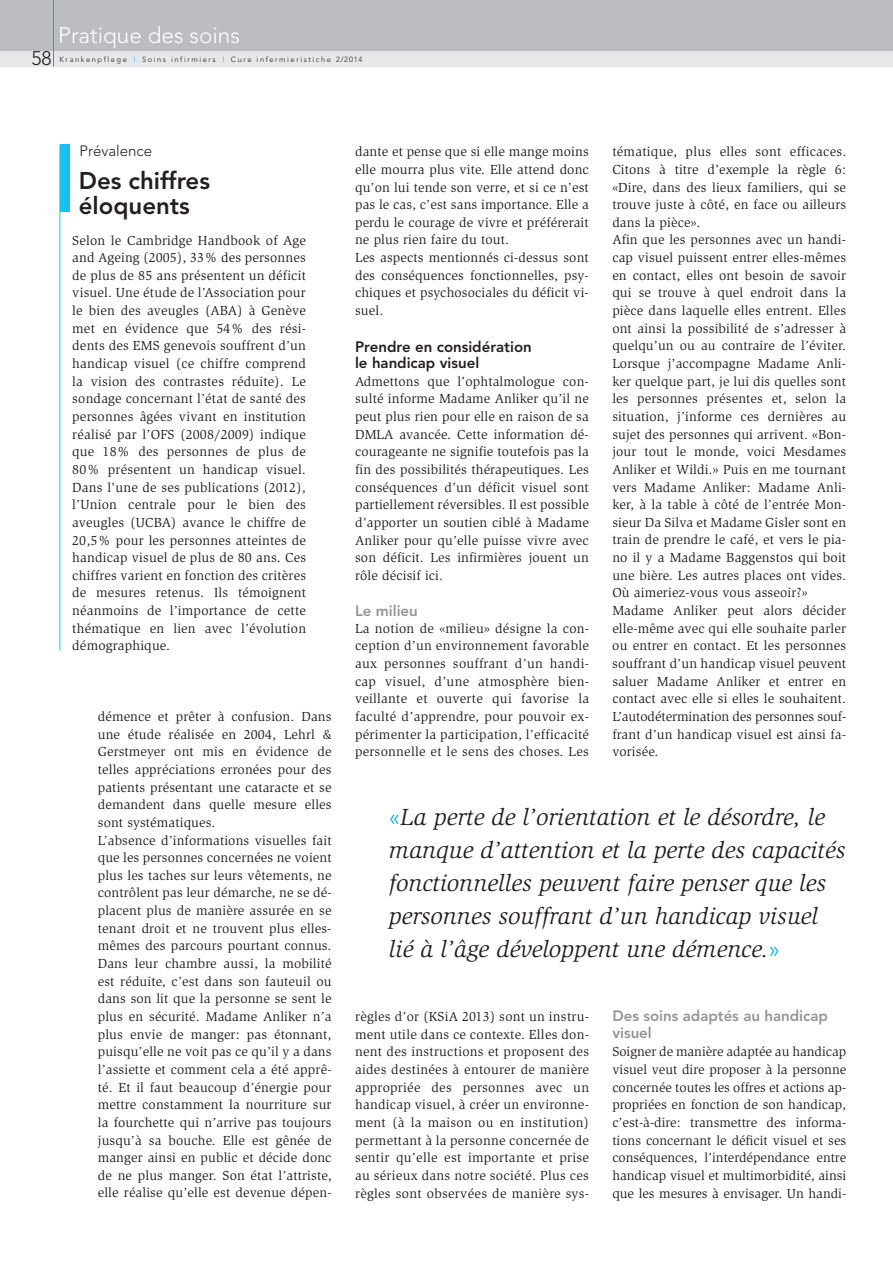
<style>
.page{position:relative;width:893px;height:1263px;background:#fff}
.page>*{position:absolute;margin:0;border:0;box-sizing:border-box;transform-origin:0 0}
.t1{font:italic 24px/33px "Slimbach";color:#231f20}
.t2{font:800 24px/25.5px "Avenir";color:#231f20}
.t3{font:300 22.5px "Avenir";color:#fff}
.t4{font:300 19.5px "Avenir";color:#231f20}
.t5{font:800 15px/16.5px "Avenir";color:#939598}
.t6{font:800 15px/16.5px "Avenir";color:#231f20}
.t7{font:300 15px "Avenir";color:#231f20}
.t8{font:13.5px/17.7px "Slimbach";letter-spacing:.01em;color:#231f20;text-align:justify}
.t9{font:300 7.5px "Avenir";letter-spacing:.21em;color:#231f20}
.s1{color:#00aeef}
.s2{font-family:"Avenir";font-weight:300;font-style:normal;color:#00aeef}
</style>
<div class="page">
<div style="left:0;top:51px;width:893px;height:16px;background:#e6e7e9"></div>
<div style="left:0;top:0;width:893px;height:51px;background:#bcbdc0"></div>
<hr style="left:53px;top:0;width:1px;height:67px;background:#00aeef">
<div style="left:60px;top:145px;width:10px;height:67px;background:#15c0f2"></div>
<hr style="left:60px;top:145px;width:1px;height:505px;background:#15c0f2">
<h2 class="t3" style="left:58px;top:26px;width:183px">Pratique des soins</h2>
<h3 class="t4" style="left:31px;top:51px;width:22px">58</h3>
<p class="t9" style="left:60px;top:56px;width:304px">Krankenpflege <span class="s1">I</span> Soins infirmiers <span class="s1">I</span> Cure infermieristiche 2/2014</p>
<p class="t7" style="left:80px;top:145px;width:74px">Prévalence</p>
<h1 class="t2" style="left:79px;top:170px;width:133px">Des chiffres éloquents</h1>
<p class="t8" style="left:72px;top:232px;width:235px">Selon le Cambridge Handbook of Age and Ageing (2005), 33% des personnes de plus de 85 ans présentent un déficit visuel. Une étude de l’Association pour le bien des aveugles (ABA) à Genève met en évidence que 54% des rési&shy;dents des EMS genevois souffrent d’un handicap visuel (ce chiffre comprend la vision des contrastes réduite). Le sondage concernant l’état de santé des personnes âgées vivant en institution réalisé par l’OFS (2008/2009) indique que 18% des personnes de plus de 80% présentent un handicap visuel.<br>Dans l’une de ses publications (2012), l’Union centrale pour le bien des aveugles (UCBA) avance le chiffre de 20,5% pour les personnes atteintes de handicap visuel de plus de 80 ans. Ces chiffres varient en fonction des critères de mesures retenus. Ils témoignent néanmoins de l’importance de cette thématique en lien avec l’évolution démographique.</p>
<p class="t8" style="left:98px;top:709px;width:235px;text-align:left">démence et prêter à confusion. Dans une étude réalisée en 2004, Lehrl &amp; Gerstmeyer ont mis en évidence de telles appréciations erronées pour des patients présentant une cataracte et se demandent dans quelle mesure elles sont systématiques.<br>L’absence d’informations visuelles fait que les personnes concernées ne voient plus les taches sur leurs vêtements, ne contrôlent pas leur démarche, ne se dé&shy;placent plus de manière assurée en se tenant droit et ne trouvent plus elles&shy;mêmes des parcours pourtant connus.<br>Dans leur chambre aussi, la mobilité est réduite, c’est dans son fauteuil ou dans son lit que la personne se sent le plus en sécurité. Madame Anliker n’a plus envie de manger: pas étonnant, puisqu’elle ne voit pas ce qu’il y a dans l’assiette et comment cela a été apprê&shy;té. Et il faut beaucoup d’énergie pour mettre constamment la nourriture sur la fourchette qui n’arrive pas toujours jusqu’à sa bouche. Elle est gênée de manger ainsi en public et décide donc de ne plus manger. Son état l’attriste, elle réalise qu’elle est devenue dépen-</p>
<p class="t8" style="left:355px;top:144px;width:235px;text-align:left">dante et pense que si elle mange moins elle mourra plus vite. Elle attend donc qu’on lui tende son verre, et si ce n’est pas le cas, c’est sans importance. Elle a perdu le courage de vivre et préférerait ne plus rien faire du tout.<br>Les aspects mentionnés ci-dessus sont des conséquences fonctionnelles, psy&shy;chiques et psychosociales du déficit vi&shy;suel.</p>
<p class="t6" style="left:355px;top:340px;width:178px">Prendre en considération le handicap visuel</p>
<p class="t8" style="left:355px;top:373px;width:235px">Admettons que l’ophtalmologue con&shy;sulté informe Madame Anliker qu’il ne peut plus rien pour elle en raison de sa DMLA avancée. Cette information dé&shy;courageante ne signifie toutefois pas la fin des possibilités thérapeutiques. Les conséquences d’un déficit visuel sont partiellement réversibles. Il est possible d’apporter un soutien ciblé à Madame Anliker pour qu’elle puisse vivre avec son déficit. Les infirmières jouent un rôle décisif ici.</p>
<p class="t5" style="left:355px;top:604px;width:64px">Le milieu</p>
<p class="t8" style="left:355px;top:620px;width:236px">La notion de «milieu» désigne la con&shy;ception d’un environnement favorable aux personnes souffrant d’un handi&shy;cap visuel, d’une atmosphère bien&shy;veillante et ouverte qui favorise la faculté d’apprendre, pour pouvoir ex&shy;périmenter la participation, l’efficacité personnelle et le sens des choses. Les</p>
<p class="t8" style="left:612px;top:144px;width:236px;text-align:left">tématique, plus elles sont efficaces.<br>Citons à titre d’exemple la règle 6: «Dire, dans des lieux familiers, qui se trouve juste à côté, en face ou ailleurs dans la pièce».<br>Afin que les personnes avec un handi&shy;cap visuel puissent entrer elles-mêmes en contact, elles ont besoin de savoir qui se trouve à quel endroit dans la pièce dans laquelle elles entrent. Elles ont ainsi la possibilité de s’adresser à quelqu’un ou au contraire de l’éviter.<br>Lorsque j’accompagne Madame Anli&shy;ker quelque part, je lui dis quelles sont les personnes présentes et, selon la situation, j’informe ces dernières au sujet des personnes qui arrivent. «Bon&shy;jour tout le monde, voici Mesdames Anliker et Wildi.» Puis en me tournant vers Madame Anliker: Madame Anli&shy;ker, à la table à côté de l’entrée Mon&shy;sieur Da Silva et Madame Gisler sont en train de prendre le café, et vers le pia&shy;no il y a Madame Baggenstos qui boit une bière. Les autres places ont vides.<br>Où aimeriez-vous vous asseoir?» Madame Anliker peut alors décider elle-même avec qui elle souhaite parler ou entrer en contact. Et les personnes souffrant d’un handicap visuel peuvent saluer Madame Anliker et entrer en contact avec elle si elles le souhaitent.<br>L’autodétermination des personnes souf&shy;frant d’un handicap visuel est ainsi fa&shy;vorisée.</p>
<h1 class="t1" style="left:389px;top:802px;width:458px"><span class="s2">«</span>La perte de l’orientation et le désordre, le manque d’attention et la perte des capacités fonctionnelles peuvent faire penser que les personnes souffrant d’un handicap visuel lié à l’âge développent une démence.<span class="s2">»</span></h1>
<p class="t8" style="left:355px;top:1009px;width:236px">règles d’or (KSiA 2013) sont un instru&shy;ment utile dans ce contexte. Elles don&shy;nent des instructions et proposent des aides destinées à entourer de manière appropriée des personnes avec un handicap visuel, à créer un environne&shy;ment (à la maison ou en institution) permettant à la personne concernée de sentir qu’elle est importante et prise au sérieux dans notre société. Plus ces règles sont observées de manière sys-</p>
<p class="t5" style="left:612px;top:1009px;width:217px">Des soins adaptés au handicap visuel</p>
<p class="t8" style="left:612px;top:1044px;width:235px">Soigner de manière adaptée au handicap visuel veut dire proposer à la personne concernée toutes les offres et actions ap&shy;propriées en fonction de son handicap, c’est-à-dire: transmettre des informa&shy;tions concernant le déficit visuel et ses conséquences, l’interdépendance entre handicap visuel et multimorbidité, ainsi que les mesures à envisager. Un handi-</p>
</div>
